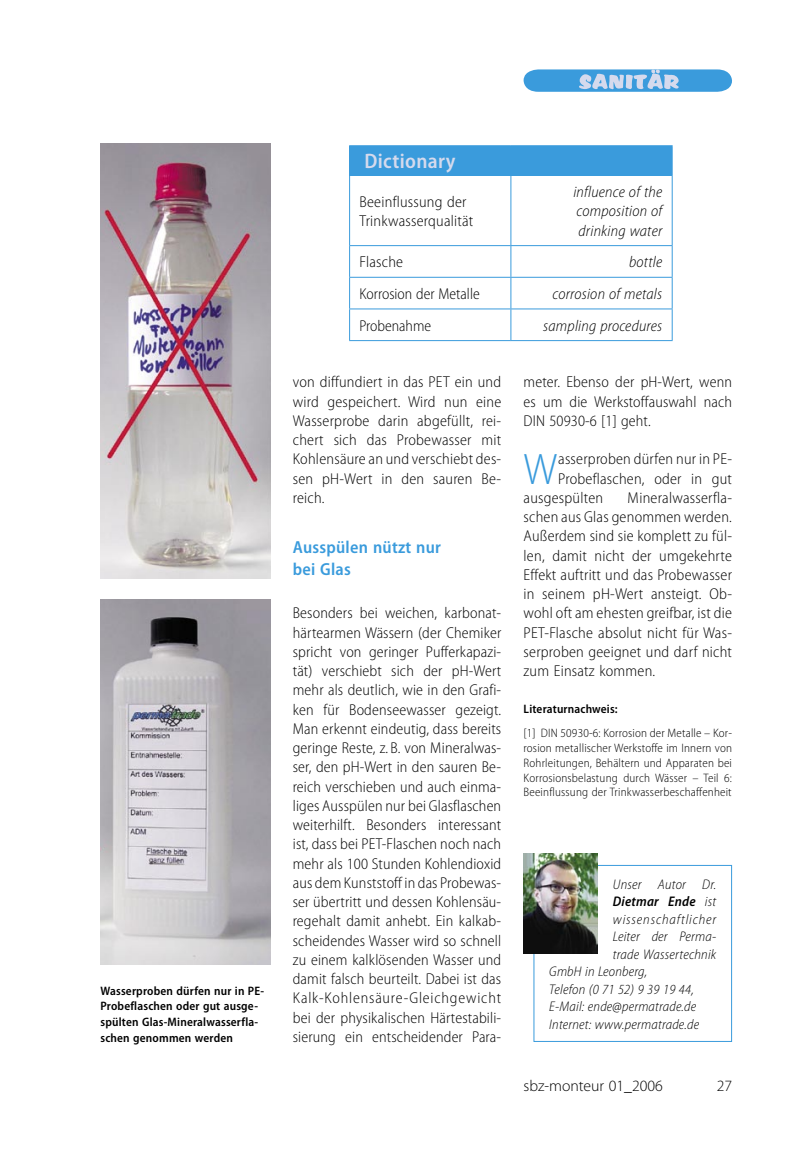
<style>
.page{position:relative;width:804px;height:1156px;background:#fff}
.page>*{position:absolute;margin:0;border:0;box-sizing:border-box;transform-origin:0 0}
._03_Grundtext_mit_Initial{font:300 semi-condensed 44.27px "Myriad Pro";color:#3a9bdc}
._04_Grundtext{font:600 semi-condensed 21px "Myriad Pro";letter-spacing:.015em;color:#d5daed}
._06_Zwischenüberschrift{font:600 semi-condensed 17.5px/22.8px "Myriad Pro";letter-spacing:.015em;color:#3a9bdc}
._04_Grundtext-2{font:300 semi-condensed 15.75px/19.2px "Myriad Pro";letter-spacing:.01em;color:#000;text-align:justify}
._03_Grundtext_mit_Initial-2{font:300 semi-condensed 15.75px/19.2px "Myriad Pro";letter-spacing:.015em;color:#000;text-align:justify}
._04_Grundtext-3{font:italic 300 semi-condensed 15.75px/19.2px "Myriad Pro";letter-spacing:.015em;color:#000;text-align:justify}
.t1{font:300 15.75px "Myriad Pro";color:#000}
._04_Grundtext-4{font:italic 300 semi-condensed 14px "Myriad Pro";letter-spacing:.015em;color:#000}
._04_Grundtext-5{font:italic 300 semi-condensed 14px "Myriad Pro";letter-spacing:.06em;color:#000}
._04_Grundtext-6{font:italic 600 semi-condensed 14px "Myriad Pro";letter-spacing:.015em;color:#000}
._08_BU{font:300 semi-condensed 12.25px/14.7px "Myriad Pro";letter-spacing:.015em;color:#000;text-align:justify}
._08_BU-2{font:600 semi-condensed 12.25px/15.8px "Myriad Pro";letter-spacing:.015em;color:#000}
.s1{font-weight:300}
</style>
<div class="page">
<svg style="left:523px;top:69px;width:209px;height:23px;background:#65ade1"></svg>
<img style="left:100px;top:144px;width:170px;height:434px">
<img style="left:100px;top:599px;width:170px;height:366px">
<div style="left:349px;top:146px;width:323px;height:29px;background:#3a9bdc"></div>
<hr style="left:349px;top:145px;width:162px;height:1px;background:#3a9bdc">
<hr style="left:511px;top:145px;width:161px;height:1px;background:#3a9bdc">
<hr style="left:349px;top:175px;width:162px;height:1px;background:#3a9bdc">
<hr style="left:349px;top:176px;width:1px;height:69px;background:#3a9bdc">
<hr style="left:511px;top:175px;width:161px;height:1px;background:#3a9bdc">
<hr style="left:510px;top:176px;width:1px;height:69px;background:#3a9bdc">
<hr style="left:671px;top:176px;width:1px;height:69px;background:#3a9bdc">
<hr style="left:349px;top:245px;width:162px;height:1px;background:#3a9bdc">
<hr style="left:349px;top:246px;width:1px;height:31px;background:#3a9bdc">
<hr style="left:511px;top:245px;width:161px;height:1px;background:#3a9bdc">
<hr style="left:510px;top:246px;width:1px;height:31px;background:#3a9bdc">
<hr style="left:671px;top:246px;width:1px;height:31px;background:#3a9bdc">
<hr style="left:349px;top:277px;width:162px;height:1px;background:#3a9bdc">
<hr style="left:349px;top:278px;width:1px;height:30px;background:#3a9bdc">
<hr style="left:511px;top:277px;width:161px;height:1px;background:#3a9bdc">
<hr style="left:510px;top:278px;width:1px;height:30px;background:#3a9bdc">
<hr style="left:671px;top:278px;width:1px;height:30px;background:#3a9bdc">
<hr style="left:349px;top:308px;width:162px;height:1px;background:#3a9bdc">
<hr style="left:349px;top:309px;width:1px;height:31px;background:#3a9bdc">
<hr style="left:511px;top:308px;width:161px;height:1px;background:#3a9bdc">
<hr style="left:510px;top:309px;width:1px;height:31px;background:#3a9bdc">
<hr style="left:671px;top:309px;width:1px;height:31px;background:#3a9bdc">
<hr style="left:349px;top:340px;width:162px;height:1px;background:#3a9bdc">
<hr style="left:511px;top:340px;width:161px;height:1px;background:#3a9bdc">
<div style="left:533px;top:865px;width:199px;height:177px;border:1px solid #3a9bdc"></div>
<img style="left:523px;top:853px;width:74px;height:100px">
<p class="_08_BU-2" style="left:100px;top:983px;width:165px">Wasserproben dürfen nur in PE-<br>Probeflaschen oder gut ausge&shy;spülten Glas-Mineralwasserfla&shy;schen genommen werden</p>
<p class="_04_Grundtext" style="left:364px;top:150px;width:92px">Dictionary</p>
<p class="_04_Grundtext-2" style="left:359px;top:192px;width:115px">Beeinflussung der<br>Trinkwasserqualität</p>
<p class="_04_Grundtext-3" style="left:573px;top:183px;width:90px">influence of the composition of drinking water</p>
<p class="_04_Grundtext-2" style="left:359px;top:253px;width:45px">Flasche</p>
<p class="_04_Grundtext-3" style="left:629px;top:253px;width:35px">bottle</p>
<p class="_04_Grundtext-2" style="left:359px;top:284px;width:122px">Korrosion der Metalle</p>
<p class="_04_Grundtext-3" style="left:552px;top:285px;width:111px">corrosion of metals</p>
<p class="_04_Grundtext-2" style="left:359px;top:316px;width:73px">Probenahme</p>
<p class="_04_Grundtext-3" style="left:543px;top:316px;width:120px">sampling procedures</p>
<p class="_04_Grundtext-2" style="left:293px;top:373px;width:210px">von diffundiert in das PET ein und wird gespeichert. Wird nun eine Wasserprobe darin abgefüllt, rei&shy;chert sich das Probewasser mit Kohlensäure an und verschiebt des&shy;sen pH-Wert in den sauren Be&shy;reich.</p>
<p class="_06_Zwischenüberschrift" style="left:293px;top:536px;width:150px">Ausspülen nützt nur bei Glas</p>
<p class="_04_Grundtext-2" style="left:293px;top:604px;width:210px">Besonders bei weichen, karbonat&shy;härtearmen Wässern (der Chemiker spricht von geringer Pufferkapazi&shy;tät) verschiebt sich der pH-Wert mehr als deutlich, wie in den Grafi&shy;ken für Bodenseewasser gezeigt.<br>Man erkennt eindeutig, dass bereits geringe Reste, z. B. von Mineralwas&shy;ser, den pH-Wert in den sauren Be&shy;reich verschieben und auch einma&shy;liges Ausspülen nur bei Glasflaschen weiterhilft. Besonders interessant ist, dass bei PET-Flaschen noch nach mehr als 100 Stunden Kohlendioxid aus dem Kunststoff in das Probewas&shy;ser übertritt und dessen Kohlensäu&shy;regehalt damit anhebt. Ein kalkab&shy;scheidendes Wasser wird so schnell zu einem kalklösenden Wasser und damit falsch beurteilt. Dabei ist das Kalk-Kohlensäure-Gleichgewicht bei der physikalischen Härtestabili&shy;sierung ein entscheidender Para-</p>
<p class="_04_Grundtext-2" style="left:523px;top:373px;width:210px">meter. Ebenso der pH-Wert, wenn es um die Werkstoffauswahl nach DIN 50930-6 [1] geht.</p>
<p class="_03_Grundtext_mit_Initial" style="left:523px;top:445px;width:35px">W</p>
<p class="_03_Grundtext_mit_Initial-2" style="left:558px;top:450px;width:175px">asserproben dürfen nur in PE-</p>
<p class="_03_Grundtext_mit_Initial-2" style="left:558px;top:469px;width:175px">Probeflaschen, oder in gut</p>
<p class="_03_Grundtext_mit_Initial-2" style="left:523px;top:488px;width:81px">ausgespülten</p>
<p class="_03_Grundtext_mit_Initial-2" style="left:523px;top:488px;width:210px;text-indent:104px">Mineralwasserfla&shy;schen aus Glas genommen werden.<br>Außerdem sind sie komplett zu fül&shy;len, damit nicht der umgekehrte Effekt auftritt und das Probewasser in seinem pH-Wert ansteigt. Ob&shy;wohl oft am ehesten greifbar, ist die PET-Flasche absolut nicht für Was&shy;serproben geeignet und darf nicht zum Einsatz kommen.</p>
<p class="_08_BU-2" style="left:523px;top:701px;width:96px">Literaturnachweis:</p>
<p class="_08_BU" style="left:523px;top:726px;width:210px">[1] DIN 50930-6: Korrosion der Metalle – Kor&shy;rosion metallischer Werkstoffe im Innern von Rohrleitungen, Behältern und Apparaten bei Korrosionsbelastung durch Wässer – Teil 6:<br>Beeinflussung der Trinkwasserbeschaffenheit</p>
<p class="_04_Grundtext-4" style="left:613px;top:877px;width:105px">Unser Autor Dr.</p>
<p class="_04_Grundtext-6" style="left:613px;top:894px;width:105px">Dietmar Ende <span class="s1">ist</span></p>
<p class="_04_Grundtext-5" style="left:613px;top:912px;width:105px">wissenschaftlicher</p>
<p class="_04_Grundtext-4" style="left:613px;top:929px;width:105px">Leiter der Perma-</p>
<p class="_04_Grundtext-4" style="left:613px;top:947px;width:105px">trade Wassertechnik</p>
<p class="_04_Grundtext-4" style="left:549px;top:964px;width:99px">GmbH in Leonberg,</p>
<p class="_04_Grundtext-4" style="left:549px;top:982px;width:146px">Telefon (0 71 52) 9 39 19 44,</p>
<p class="_04_Grundtext-4" style="left:549px;top:999px;width:148px">E-Mail: ende@permatrade.de</p>
<p class="_04_Grundtext-4" style="left:549px;top:1017px;width:151px">Internet: www.permatrade.de</p>
<p class="t1" style="left:523px;top:1077px;width:141px">sbz-monteur 01_2006</p>
<p class="t1" style="left:716px;top:1077px;width:17px">27</p>
</div>
